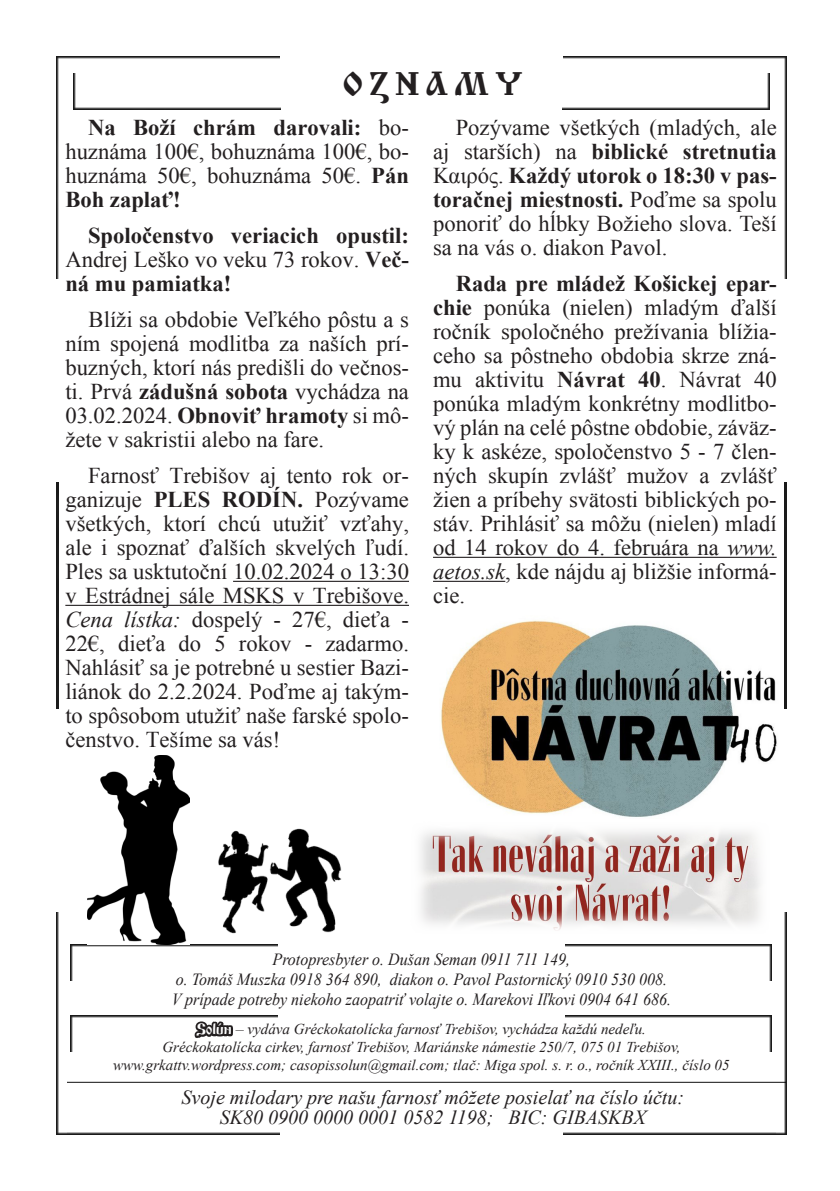
<style>
.page{position:relative;width:840px;height:1191px;background:#fff}
.page>*{position:absolute;margin:0;border:0;box-sizing:border-box;transform-origin:0 0}
.t1{font:34px "Cyr Oldlat Cz";letter-spacing:.2em;color:#231f20}
.t2{font:22.6px/24px "Times New Roman";color:#231f20;text-align:justify}
.t3{font:700 22.6px/24px "Times New Roman";color:#231f20;text-align:justify}
.t4{font:italic 20px "Times New Roman";color:#231f20}
.t5{font:italic 17px "Times New Roman";color:#231f20;scale:.94 1}
.t6{font:italic 15px "Times New Roman";color:#231f20}
.s1{font-weight:700}
.s2{font-weight:400}
.s3{font-style:italic}
.s4{font-family:"Cyr Oldlat Cz";font-style:normal;font-size:16px;color:#fff}
.s5{font-size:16px}
</style>
<div class="page">
<img style="left:66px;top:1132px;width:213px;height:2px">
<img style="left:563px;top:1132px;width:213px;height:2px">
<img style="left:776px;top:912px;width:9px;height:222px">
<img style="left:563px;top:57px;width:222px;height:50px">
<img style="left:57px;top:57px;width:222px;height:50px">
<img style="left:74px;top:73px;width:205px;height:34px">
<img style="left:563px;top:73px;width:205px;height:34px">
<img style="left:71px;top:1015px;width:206px;height:36px">
<img style="left:565px;top:1015px;width:206px;height:36px">
<svg style="left:191px;top:1018px;width:44px;height:65px"></svg>
<img style="left:71px;top:944px;width:206px;height:36px">
<img style="left:565px;top:944px;width:206px;height:36px">
<hr style="left:57px;top:1081px;width:728px;height:1px;background:#000">
<hr style="left:233px;top:581px;width:176px;height:1px;background:#231f20">
<hr style="left:65px;top:605px;width:344px;height:1px;background:#231f20">
<hr style="left:433px;top:557px;width:343px;height:1px;background:#231f20">
<hr style="left:433px;top:581px;width:72px;height:1px;background:#231f20">
<img style="left:57px;top:912px;width:9px;height:222px">
<img style="left:88px;top:755px;width:101px;height:189px">
<img style="left:218px;top:828px;width:124px;height:106px">
<img style="left:441px;top:620px;width:336px;height:197px">
<svg style="left:420px;top:831px;width:341px;height:99px"></svg>
<p class="t1" style="left:343px;top:62px;width:180px">OZNAMY</p>
<p class="t2" style="left:65px;top:115px;width:345px;text-indent:23px"><span class="s1">Na Boží chrám darovali:</span> bo&shy;huznáma 100€, bohuznáma 100€, bo&shy;huznáma 50€, bohuznáma 50€. <span class="s1">Pán Boh zaplať!</span></p>
<p class="t3" style="left:65px;top:223px;width:345px;text-indent:23px">Spoločenstvo veriacich opustil:<br><span class="s2">Andrej Leško vo veku 73 rokov.</span> Več&shy;ná mu pamiatka!</p>
<p class="t2" style="left:65px;top:307px;width:345px;text-indent:23px">Blíži sa obdobie Veľkého pôstu a s ním spojená modlitba za naších prí&shy;buzných, ktorí nás predišli do večnos&shy;ti. Prvá <span class="s1">zádušná sobota</span> vychádza na 03.02.2024. <span class="s1">Obnoviť hramoty</span> si mô&shy;žete v sakristii alebo na fare.</p>
<p class="t2" style="left:65px;top:463px;width:345px;text-indent:23px">Farnosť Trebišov aj tento rok or&shy;ganizuje <span class="s1">PLES RODÍN.</span> Pozývame všetkých, ktorí chcú utužiť vzťahy, ale i spoznať ďalších skvelých ľudí.<br>Ples sa usktutoční 10.02.2024 o 13:30 v Estrádnej sále MSKS v Trebišove.<br><span class="s3">Cena lístka:</span> dospelý - 27€, dieťa - 22€, dieťa do 5 rokov - zadarmo.<br>Nahlásiť sa je potrebné u sestier Bazi&shy;liánok do 2.2.2024. Poďme aj takým&shy;to spôsobom utužiť naše farské spolo&shy;čenstvo. Tešíme sa vás!</p>
<p class="t2" style="left:433px;top:115px;width:345px;text-indent:23px">Pozývame všetkých (mladých, ale aj starších) na <span class="s1">biblické stretnutia </span>Καιρός. <span class="s1">Každý utorok o 18:30 v pas&shy;toračnej miestnosti.</span> Poďme sa spolu ponoriť do hĺbky Božieho slova. Teší sa na vás o. diakon Pavol.</p>
<p class="t2" style="left:433px;top:271px;width:345px;text-indent:23px"><span class="s1">Rada pre mládež Košickej epar&shy;chie</span> ponúka (nielen) mladým ďalší ročník spoločného prežívania blížia&shy;ceho sa pôstneho obdobia skrze zná&shy;mu aktivitu <span class="s1">Návrat 40</span>. Návrat 40 ponúka mladým konkrétny modlitbo&shy;vý plán na celé pôstne obdobie, záväz&shy;ky k askéze, spoločenstvo 5 - 7 člen&shy;ných skupín zvlášť mužov a zvlášť žien a príbehy svätosti biblických po&shy;stáv. Prihlásiť sa môžu (nielen) mladí od 14 rokov do 4. februára na <span class="s3">www. aetos.sk</span>, kde nájdu aj bližšie informá&shy;cie.</p>
<p class="t5" style="left:272px;top:947px;width:318px">Protopresbyter o. Dušan Seman 0911 711 149,</p>
<p class="t5" style="left:176px;top:967px;width:524px">o. Tomáš Muszka 0918 364 890, diakon o. Pavol Pastornický 0910 530 008.</p>
<p class="t5" style="left:172px;top:988px;width:532px">V prípade potreby niekoho zaopatriť volajte o. Marekovi Iľkovi 0904 641 686.</p>
<p class="t6" style="left:197px;top:1019px;width:450px"><span class="s4">Solún</span> <span class="s5">–</span> vydáva Gréckokatolícka farnosť Trebišov, vychádza každú nedeľu.</p>
<p class="t6" style="left:162px;top:1037px;width:519px">Gréckokatolícka cirkev, farnosť Trebišov, Mariánske námestie 250/7, 075 01 Trebišov,</p>
<p class="t6" style="left:113px;top:1055px;width:617px">www.grkattv.wordpress.com; casopissolun@gmail.com; tlač: Miga spol. s. r. o., ročník XXIII., číslo 05</p>
<p class="t4" style="left:181px;top:1083px;width:504px">Svoje milodary pre našu farnosť môžete posielať na číslo účtu:</p>
<p class="t4" style="left:220px;top:1103px;width:427px">SK80 0900 0000 0001 0582 1198; BIC: GIBASKBX</p>
</div>
